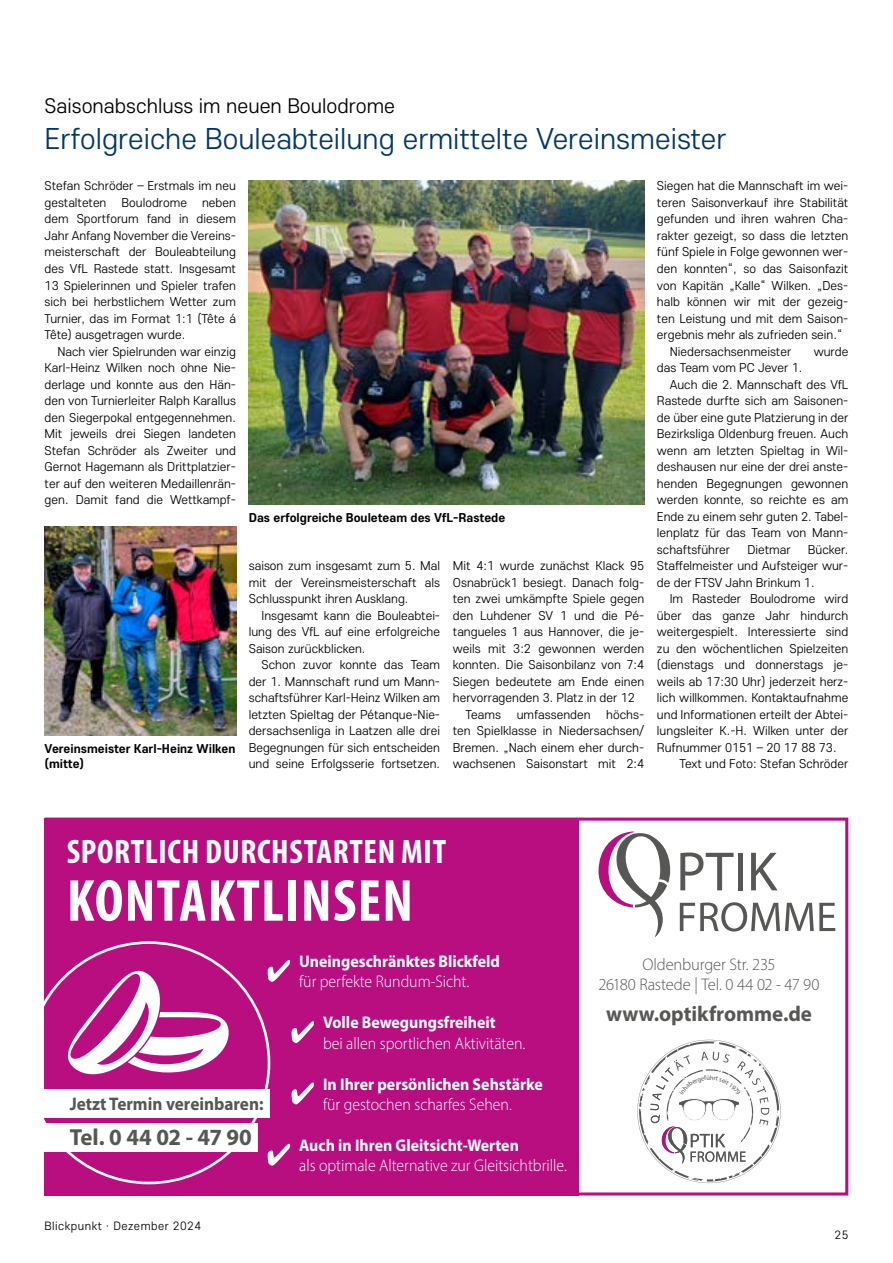
<style>
.page{position:relative;width:893px;height:1263px;background:#fff}
.page>*{position:absolute;margin:0;border:0;box-sizing:border-box;transform-origin:0 0}
.t1{font:700 condensed 59.7px "Myriad Pro";letter-spacing:.02em;color:#fff}
.t2{font:700 condensed 34.05px "Myriad Pro";letter-spacing:.02em;color:#fff}
.Ügross{font:300 30px "Core Sans E 35";color:#003770}
.t3{font:700 23.25px "Myriad Pro";letter-spacing:-.01em;color:#575756}
.t4{font:700 21.45px "Myriad Pro";letter-spacing:-.005em;color:#575756}
.Üklein{font:300 21px "Core Sans E 35";color:#000}
.t5{font:700 18.3px "Myriad Pro";color:#575756;scale:.94 1}
.t6{font:300 16.8px/20.2px "Myriad Pro";color:#fff;scale:.94 1}
.t7{font:700 16.8px/20.2px "Myriad Pro";color:#fff;scale:.94 1}
.t8{font:300 16.8px/20.2px "Myriad Pro";letter-spacing:-.01em;color:#575756;text-align:center}
.Grundschrift_3mm_Einzug{font:300 12.75px/16.5px "Core Sans E 35";color:#000;text-align:justify}
.Grundschrift_Ohne_Einzug{font:300 12.75px/16.5px "Core Sans E 35";color:#000;text-align:justify}
.Bildunterschrift{font:700 12.75px/15px "Core Sans E 65";color:#000}
.t9{font:300 12px "Core Sans E 35";letter-spacing:.04em;color:#000}
.s1{font-weight:300}
.s2{font-weight:700}
</style>
<div class="page">
<svg style="left:598px;top:831px;width:72px;height:106px"></svg>
<svg style="left:680px;top:852px;width:54px;height:38px"></svg>
<div style="left:738px;top:853px;width:5px;height:37px;background:#575756"></div>
<svg style="left:751px;top:853px;width:27px;height:37px"></svg>
<svg style="left:680px;top:902px;width:155px;height:29px"></svg>
<div style="left:45px;top:817px;width:534px;height:378px;background:#b80e80"></div>
<svg style="left:45px;top:941px;width:225px;height:243px"></svg>
<svg style="left:67px;top:971px;width:162px;height:103px"></svg>
<svg style="left:268px;top:960px;width:22px;height:22px"></svg>
<svg style="left:292px;top:1021px;width:22px;height:22px"></svg>
<svg style="left:292px;top:1082px;width:22px;height:22px"></svg>
<svg style="left:268px;top:1144px;width:22px;height:22px"></svg>
<div style="left:45px;top:1090px;width:225px;height:28px;background:#fff"></div>
<div style="left:45px;top:1123px;width:213px;height:28px;background:#fff"></div>
<img style="left:249px;top:181px;width:395px;height:323px">
<img style="left:45px;top:526px;width:191px;height:209px">
<svg style="left:637px;top:1040px;width:144px;height:143px"></svg>
<p class="Üklein" style="left:45px;top:92px;width:352px">Saisonabschluss im neuen Boulodrome</p>
<p class="Ügross" style="left:45px;top:119px;width:683px">Erfolgreiche Bouleabteilung ermittelte Vereinsmeister</p>
<p class="Grundschrift_Ohne_Einzug" style="left:45px;top:177px;width:193px">Stefan Schröder – Erstmals im neu gestalteten Boulodrome neben dem Sportforum fand in diesem Jahr Anfang November die Vereins&shy;meisterschaft der Bouleabteilung des VfL Rastede statt. Insgesamt 13 Spielerinnen und Spieler trafen sich bei herbstlichem Wetter zum Turnier, das im Format 1:1 (Tête á Tête) ausgetragen wurde.</p>
<p class="Grundschrift_3mm_Einzug" style="left:45px;top:342px;width:193px;text-indent:13px">Nach vier Spielrunden war einzig Karl-Heinz Wilken noch ohne Nie&shy;derlage und konnte aus den Hän&shy;den von Turnierleiter Ralph Karallus den Siegerpokal entgegennehmen.<br>Mit jeweils drei Siegen landeten Stefan Schröder als Zweiter und Gernot Hagemann als Drittplatzier&shy;ter auf den weiteren Medaillenrän&shy;gen. Damit fand die Wettkampf-</p>
<p class="Bildunterschrift" style="left:45px;top:740px;width:192px">Vereinsmeister Karl-Heinz Wilken (mitte)</p>
<p class="Bildunterschrift" style="left:249px;top:509px;width:258px">Das erfolgreiche Bouleteam des VfL-Rastede</p>
<p class="Grundschrift_3mm_Einzug" style="left:249px;top:557px;width:193px">saison zum insgesamt zum 5. Mal mit der Vereinsmeisterschaft als Schlusspunkt ihren Ausklang.</p>
<p class="Grundschrift_3mm_Einzug" style="left:249px;top:606px;width:193px;text-indent:13px">Insgesamt kann die Bouleabtei&shy;lung des VfL auf eine erfolgreiche Saison zurückblicken.</p>
<p class="Grundschrift_3mm_Einzug" style="left:249px;top:656px;width:193px;text-indent:13px">Schon zuvor konnte das Team der 1. Mannschaft rund um Mann&shy;schaftsführer Karl-Heinz Wilken am letzten Spieltag der Pétanque-Nie&shy;dersachsenliga in Laatzen alle drei Begegnungen für sich entscheiden und seine Erfolgsserie fortsetzen.</p>
<p class="Grundschrift_3mm_Einzug" style="left:453px;top:557px;width:193px">Mit 4:1 wurde zunächst Klack 95<br>Osnabrück1 besiegt. Danach folg&shy;ten zwei umkämpfte Spiele gegen den Luhdener SV 1 und die Pé&shy;tangueles 1 aus Hannover, die je&shy;weils mit 3:2 gewonnen werden konnten. Die Saisonbilanz von 7:4<br>Siegen bedeutete am Ende einen hervorragenden 3. Platz in der 12</p>
<p class="Grundschrift_3mm_Einzug" style="left:453px;top:705px;width:193px;text-indent:13px">Teams umfassenden höchs&shy;ten Spielklasse in Niedersachsen/ Bremen. „Nach einem eher durch&shy;wachsenen Saisonstart mit 2:4</p>
<p class="Grundschrift_3mm_Einzug" style="left:657px;top:177px;width:193px">Siegen hat die Mannschaft im wei&shy;teren Saisonverkauf ihre Stabilität gefunden und ihren wahren Cha&shy;rakter gezeigt, so dass die letzten fünf Spiele in Folge gewonnen wer&shy;den konnten“, so das Saisonfazit von Kapitän „Kalle“ Wilken. „Des&shy;halb können wir mit der gezeig&shy;ten Leistung und mit dem Saison&shy;ergebnis mehr als zufrieden sein.“</p>
<p class="Grundschrift_3mm_Einzug" style="left:670px;top:342px;width:123px">Niedersachsenmeister</p>
<p class="Grundschrift_3mm_Einzug" style="left:814px;top:342px;width:36px">wurde</p>
<p class="Grundschrift_3mm_Einzug" style="left:657px;top:359px;width:147px">das Team vom PC Jever 1.</p>
<p class="Grundschrift_3mm_Einzug" style="left:657px;top:375px;width:193px;text-indent:13px">Auch die 2. Mannschaft des VfL Rastede durfte sich am Saisonen&shy;de über eine gute Platzierung in der Bezirksliga Oldenburg freuen. Auch wenn am letzten Spieltag in Wil&shy;deshausen nur eine der drei anste&shy;henden Begegnungen gewonnen werden konnte, so reichte es am Ende zu einem sehr guten 2. Tabel&shy;lenplatz für das Team von Mann&shy;schaftsführer</p>
<p class="Grundschrift_3mm_Einzug" style="left:657px;top:540px;width:193px;text-indent:151px">Bücker.<br>Staffelmeister und Aufsteiger wur&shy;de der FTSV Jahn Brinkum 1.</p>
<p class="Grundschrift_3mm_Einzug" style="left:657px;top:590px;width:193px;text-indent:13px">Im Rasteder Boulodrome wird über das ganze Jahr hindurch weitergespielt. Interessierte sind zu den wöchentlichen Spielzeiten (dienstags und donnerstags je&shy;weils ab 17:30 Uhr) jederzeit herz&shy;lich willkommen. Kontaktaufnahme und Informationen erteilt der Abtei&shy;lungsleiter K.-H. Wilken unter der Rufnummer 0151 – 20 17 88 73.</p>
<p class="Grundschrift_3mm_Einzug" style="left:680px;top:755px;width:170px">Text und Foto: Stefan Schröder</p>
<p class="Grundschrift_3mm_Einzug" style="left:747px;top:540px;width:45px">Dietmar</p>
<p class="t2" style="left:67px;top:830px;width:381px">SPORTLICH DURCHSTARTEN MIT</p>
<p class="t1" style="left:67px;top:863px;width:348px">KONTAKTLINSEN</p>
<p class="t7" style="left:299px;top:951px;width:215px">Uneingeschränktes Blickfeld <span class="s1">für perfekte Rundum-Sicht.</span></p>
<p class="t6" style="left:323px;top:1012px;width:217px"><span class="s2">Volle Bewegungsfreiheit<br></span>bei allen sportlichen Aktivitäten.</p>
<p class="t7" style="left:323px;top:1073px;width:235px">In Ihrer persönlichen Sehstärke <span class="s1">für gestochen scharfes Sehen.</span></p>
<p class="t6" style="left:299px;top:1135px;width:286px"><span class="s2">Auch in Ihren Gleitsicht-Werten<br></span>als optimale Alternative zur Gleitsichtbrille.</p>
<p class="t5" style="left:70px;top:1092px;width:208px">Jetzt Termin vereinbaren:</p>
<p class="t3" style="left:70px;top:1122px;width:184px">Tel. 0 44 02 - 47 90</p>
<p class="t9" style="left:45px;top:1218px;width:158px">Blickpunkt · Dezember 2024</p>
<p class="t8" style="left:598px;top:954px;width:222px">Oldenburger Str. 235<br>26180 Rastede | Tel. 0 44 02 - 47 90</p>
<p class="t4" style="left:606px;top:999px;width:207px">www.optikfromme.de</p>
<p class="t9" style="left:834px;top:1227px;width:15px">25</p>
</div>
